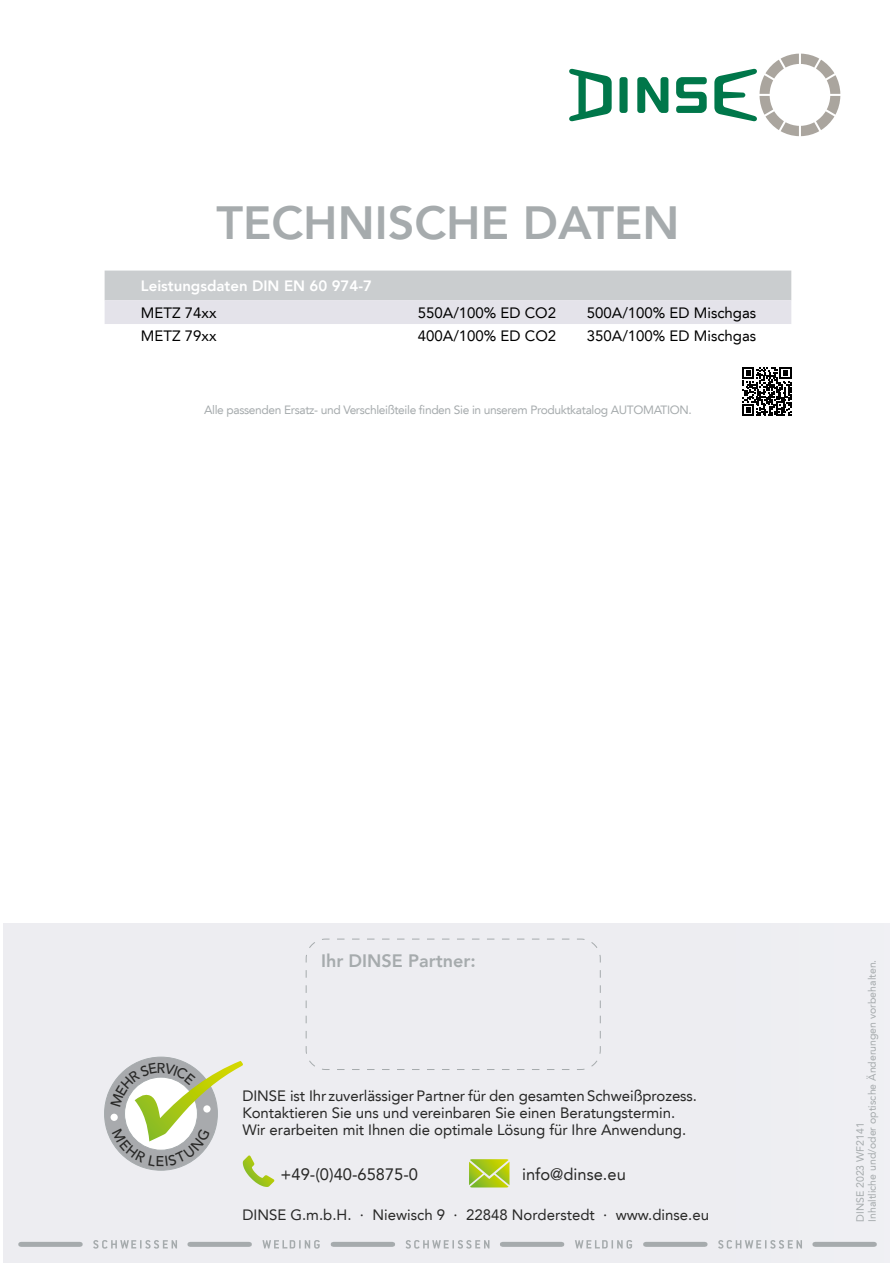
<style>
.page{position:relative;width:893px;height:1263px;background:#fff}
.page>*{position:absolute;margin:0;border:0;box-sizing:border-box;transform-origin:0 0}
.t1{font:800 46.5px "Avenir LT Std";color:#a6abad}
.t2{font:800 18px "Avenir LT Std";color:#a6abad}
.t3{font:16.5px "Avenir LT Std";color:#282827}
.t4{font:15px/17.2px "Avenir LT Std";letter-spacing:-.005em;color:#282827}
.t5{font:15px "Avenir LT Std";color:#000}
.t6{font:800 15px "Avenir LT Std";color:#fff}
.t7{font:12px "Avenir LT Std";letter-spacing:-.03em;color:#a6abad}
.t8{font:10.5px/12px "Avenir LT Std";color:#a6abad}
</style>
<div class="page">
<div style="left:3px;top:923px;width:887px;height:340px;background:#ededf1"></div>
<svg style="left:305px;top:938px;width:296px;height:132px"></svg>
<svg style="left:469px;top:1159px;width:40px;height:28px"></svg>
<svg style="left:105px;top:271px;width:686px;height:53px;background:#d5d6db"></svg>
<svg style="left:262px;top:1240px;width:58px;height:8px"></svg>
<svg style="left:93px;top:1240px;width:84px;height:8px"></svg>
<svg style="left:575px;top:1240px;width:57px;height:8px"></svg>
<svg style="left:406px;top:1240px;width:83px;height:8px"></svg>
<svg style="left:718px;top:1240px;width:84px;height:8px"></svg>
<svg style="left:331px;top:1242px;width:64px;height:5px"></svg>
<svg style="left:18px;top:1242px;width:65px;height:5px"></svg>
<svg style="left:187px;top:1242px;width:65px;height:5px"></svg>
<svg style="left:500px;top:1242px;width:64px;height:5px"></svg>
<svg style="left:643px;top:1242px;width:64px;height:5px"></svg>
<svg style="left:812px;top:1242px;width:65px;height:5px"></svg>
<svg style="left:569px;top:68px;width:43px;height:54px"></svg>
<svg style="left:619px;top:77px;width:9px;height:36px"></svg>
<svg style="left:637px;top:77px;width:31px;height:36px"></svg>
<svg style="left:676px;top:77px;width:31px;height:36px"></svg>
<svg style="left:714px;top:54px;width:126px;height:82px"></svg>
<svg style="left:742px;top:367px;width:49px;height:49px"></svg>
<svg style="left:104px;top:1056px;width:170px;height:131px"></svg>
<h1 class="t1" style="left:216px;top:195px;width:465px">TECHNISCHE DATEN</h1>
<p class="t6" style="left:141px;top:277px;width:233px">Leistungsdaten DIN EN 60 974-7</p>
<p class="t5" style="left:141px;top:304px;width:77px">METZ 74xx</p>
<p class="t5" style="left:418px;top:304px;width:140px">550A/100% ED CO2</p>
<p class="t5" style="left:587px;top:304px;width:171px">500A/100% ED Mischgas</p>
<p class="t5" style="left:141px;top:327px;width:77px">METZ 79xx</p>
<p class="t5" style="left:418px;top:327px;width:140px">400A/100% ED CO2</p>
<p class="t5" style="left:587px;top:327px;width:171px">350A/100% ED Mischgas</p>
<p class="t7" style="left:204px;top:403px;width:489px">Alle passenden Ersatz- und Verschleißteile finden Sie in unserem Produktkatalog AUTOMATION.</p>
<p class="t2" style="left:321px;top:950px;width:156px">Ihr DINSE Partner:</p>
<p class="t4" style="left:242px;top:1087px;width:456px">DINSE ist Ihr zuverlässiger Partner für den gesamten Schweißprozess.<br>Kontaktieren Sie uns und vereinbaren Sie einen Beratungstermin.<br>Wir erarbeiten mit Ihnen die optimale Lösung für Ihre Anwendung.</p>
<p class="t3" style="left:281px;top:1164px;width:139px">+49-(0)40-65875-0</p>
<p class="t3" style="left:522px;top:1164px;width:105px">info@dinse.eu</p>
<p class="t4" style="left:242px;top:1206px;width:468px">DINSE G.m.b.H. · Niewisch 9 · 22848 Norderstedt · www.dinse.eu</p>
<p class="t8" style="left:854px;top:1222px;width:264px;rotate:-90deg">DINSE 2023 WF2141<br>Inhaltliche und/oder optische Änderungen vorbehalten.</p>
</div>
